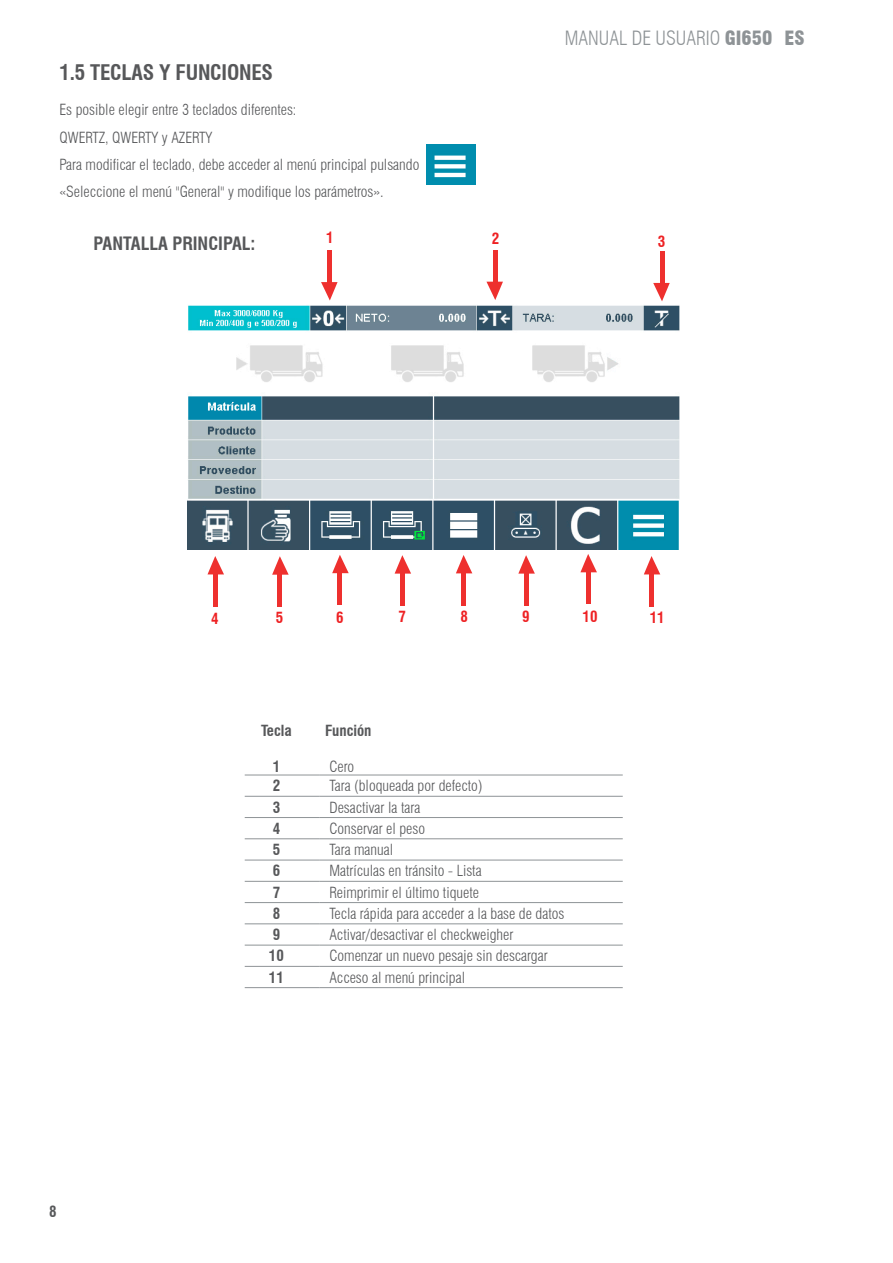
<style>
.page{position:relative;width:893px;height:1263px;background:#fff}
.page>*{position:absolute;margin:0;border:0;box-sizing:border-box;transform-origin:0 0}
.t1{font:700 condensed 21px "Swiss 721 BT";letter-spacing:-.01em;color:#57585a}
.t2{font:300 condensed 19.2px "Swiss 721 BT";color:#8e9396}
.t3{font:700 condensed 18px "Swiss 721 BT";color:#57585a}
.t4{font:300 condensed 15px/27.2px "Swiss 721 BT";color:#57585a}
.t5{font:700 condensed 15px "Swiss 721 BT";color:#57585a}
.t6{font:700 condensed 15px "Swiss 721 BT";color:#ee2123}
.s1{font-weight:900}
.s2{font-weight:900;color:#fff}
</style>
<div class="page">
<img style="left:426px;top:144px;width:50px;height:41px">
<img style="left:188px;top:305px;width:492px;height:245px">
<hr style="left:319px;top:775px;width:304px;height:1px;background:#8e9396">
<hr style="left:245px;top:775px;width:74px;height:1px;background:#8e9396">
<hr style="left:245px;top:796px;width:74px;height:1px;background:#8e9396">
<hr style="left:319px;top:796px;width:304px;height:1px;background:#8e9396">
<hr style="left:245px;top:817px;width:74px;height:1px;background:#8e9396">
<hr style="left:319px;top:817px;width:304px;height:1px;background:#8e9396">
<hr style="left:245px;top:838px;width:74px;height:1px;background:#8e9396">
<hr style="left:319px;top:838px;width:304px;height:1px;background:#8e9396">
<hr style="left:245px;top:860px;width:74px;height:1px;background:#8e9396">
<hr style="left:319px;top:860px;width:304px;height:1px;background:#8e9396">
<hr style="left:245px;top:881px;width:74px;height:1px;background:#8e9396">
<hr style="left:319px;top:881px;width:304px;height:1px;background:#8e9396">
<hr style="left:245px;top:902px;width:74px;height:1px;background:#8e9396">
<hr style="left:319px;top:902px;width:304px;height:1px;background:#8e9396">
<hr style="left:245px;top:923px;width:74px;height:1px;background:#8e9396">
<hr style="left:319px;top:923px;width:304px;height:1px;background:#8e9396">
<hr style="left:245px;top:945px;width:74px;height:1px;background:#8e9396">
<hr style="left:319px;top:945px;width:304px;height:1px;background:#8e9396">
<hr style="left:245px;top:966px;width:74px;height:1px;background:#8e9396">
<hr style="left:319px;top:966px;width:304px;height:1px;background:#8e9396">
<hr style="left:245px;top:987px;width:74px;height:1px;background:#8e9396">
<hr style="left:319px;top:987px;width:304px;height:1px;background:#8e9396">
<hr style="left:328px;top:250px;width:4px;height:33px;background:#ee302e">
<svg style="left:321px;top:282px;width:17px;height:18px"></svg>
<hr style="left:213px;top:574px;width:4px;height:32px;background:#ee302e">
<svg style="left:207px;top:556px;width:17px;height:18px"></svg>
<hr style="left:278px;top:574px;width:4px;height:32px;background:#ee302e">
<svg style="left:272px;top:556px;width:17px;height:19px"></svg>
<hr style="left:338px;top:573px;width:4px;height:32px;background:#ee302e">
<svg style="left:332px;top:555px;width:17px;height:18px"></svg>
<hr style="left:400px;top:573px;width:4px;height:32px;background:#ee302e">
<svg style="left:395px;top:555px;width:16px;height:19px"></svg>
<div style="left:461px;top:573px;width:5px;height:32px;background:#ee302e"></div>
<svg style="left:456px;top:555px;width:16px;height:18px"></svg>
<hr style="left:524px;top:573px;width:4px;height:32px;background:#ee302e">
<svg style="left:518px;top:555px;width:17px;height:19px"></svg>
<hr style="left:586px;top:572px;width:4px;height:32px;background:#ee302e">
<svg style="left:580px;top:554px;width:17px;height:18px"></svg>
<div style="left:649px;top:574px;width:5px;height:32px;background:#ee302e"></div>
<svg style="left:644px;top:556px;width:16px;height:18px"></svg>
<hr style="left:493px;top:250px;width:4px;height:32px;background:#ee302e">
<svg style="left:486px;top:282px;width:17px;height:18px"></svg>
<hr style="left:660px;top:251px;width:4px;height:32px;background:#ee302e">
<svg style="left:653px;top:283px;width:17px;height:18px"></svg>
<p class="t2" style="left:565px;top:27px;width:241px">MANUAL DE USUARIO <span class="s1">GI650</span> <span class="s2">ES</span></p>
<h1 class="t1" style="left:60px;top:60px;width:215px">1.5 TECLAS Y FUNCIONES</h1>
<p class="t4" style="left:60px;top:96px;width:361px">Es posible elegir entre 3 teclados diferentes:<br>QWERTZ, QWERTY y AZERTY<br>Para modificar el teclado, debe acceder al menú principal pulsando «Seleccione el menú "General" y modifique los parámetros».</p>
<p class="t3" style="left:94px;top:233px;width:163px">PANTALLA PRINCIPAL:</p>
<p class="t6" style="left:326px;top:228px;width:9px">1</p>
<p class="t6" style="left:492px;top:229px;width:9px">2</p>
<p class="t6" style="left:658px;top:232px;width:9px">3</p>
<p class="t6" style="left:211px;top:609px;width:9px">4</p>
<p class="t6" style="left:276px;top:608px;width:9px">5</p>
<p class="t6" style="left:336px;top:608px;width:9px">6</p>
<p class="t6" style="left:398px;top:608px;width:9px">7</p>
<p class="t6" style="left:460px;top:608px;width:9px">8</p>
<p class="t6" style="left:522px;top:607px;width:9px">9</p>
<p class="t6" style="left:582px;top:607px;width:16px">10</p>
<p class="t6" style="left:650px;top:608px;width:16px">11</p>
<p class="t5" style="left:49px;top:1202px;width:9px">8</p>
<p class="t5" style="left:261px;top:722px;width:32px">Tecla</p>
<p class="t5" style="left:325px;top:722px;width:48px">Función</p>
<p class="t5" style="left:273px;top:757px;width:9px">1</p>
<p class="t4" style="left:329px;top:753px;width:26px">Cero</p>
<p class="t5" style="left:273px;top:777px;width:9px">2</p>
<p class="t4" style="left:329px;top:772px;width:155px">Tara (bloqueada por defecto)</p>
<p class="t5" style="left:273px;top:798px;width:9px">3</p>
<p class="t4" style="left:329px;top:793px;width:92px">Desactivar la tara</p>
<p class="t5" style="left:273px;top:819px;width:9px">4</p>
<p class="t4" style="left:329px;top:815px;width:97px">Conservar el peso</p>
<p class="t5" style="left:273px;top:841px;width:9px">5</p>
<p class="t4" style="left:329px;top:836px;width:65px">Tara manual</p>
<p class="t5" style="left:273px;top:862px;width:9px">6</p>
<p class="t4" style="left:329px;top:857px;width:154px">Matrículas en tránsito - Lista</p>
<p class="t5" style="left:273px;top:883px;width:9px">7</p>
<p class="t4" style="left:329px;top:878px;width:151px">Reimprimir el último tiquete</p>
<p class="t5" style="left:273px;top:904px;width:9px">8</p>
<p class="t4" style="left:329px;top:900px;width:236px">Tecla rápida para acceder a la base de datos</p>
<p class="t5" style="left:273px;top:926px;width:9px">9</p>
<p class="t4" style="left:329px;top:921px;width:186px">Activar/desactivar el checkweigher</p>
<p class="t5" style="left:269px;top:947px;width:16px">10</p>
<p class="t4" style="left:329px;top:942px;width:220px">Comenzar un nuevo pesaje sin descargar</p>
<p class="t5" style="left:269px;top:968px;width:16px">11</p>
<p class="t4" style="left:329px;top:964px;width:137px">Acceso al menú principal</p>
</div>
